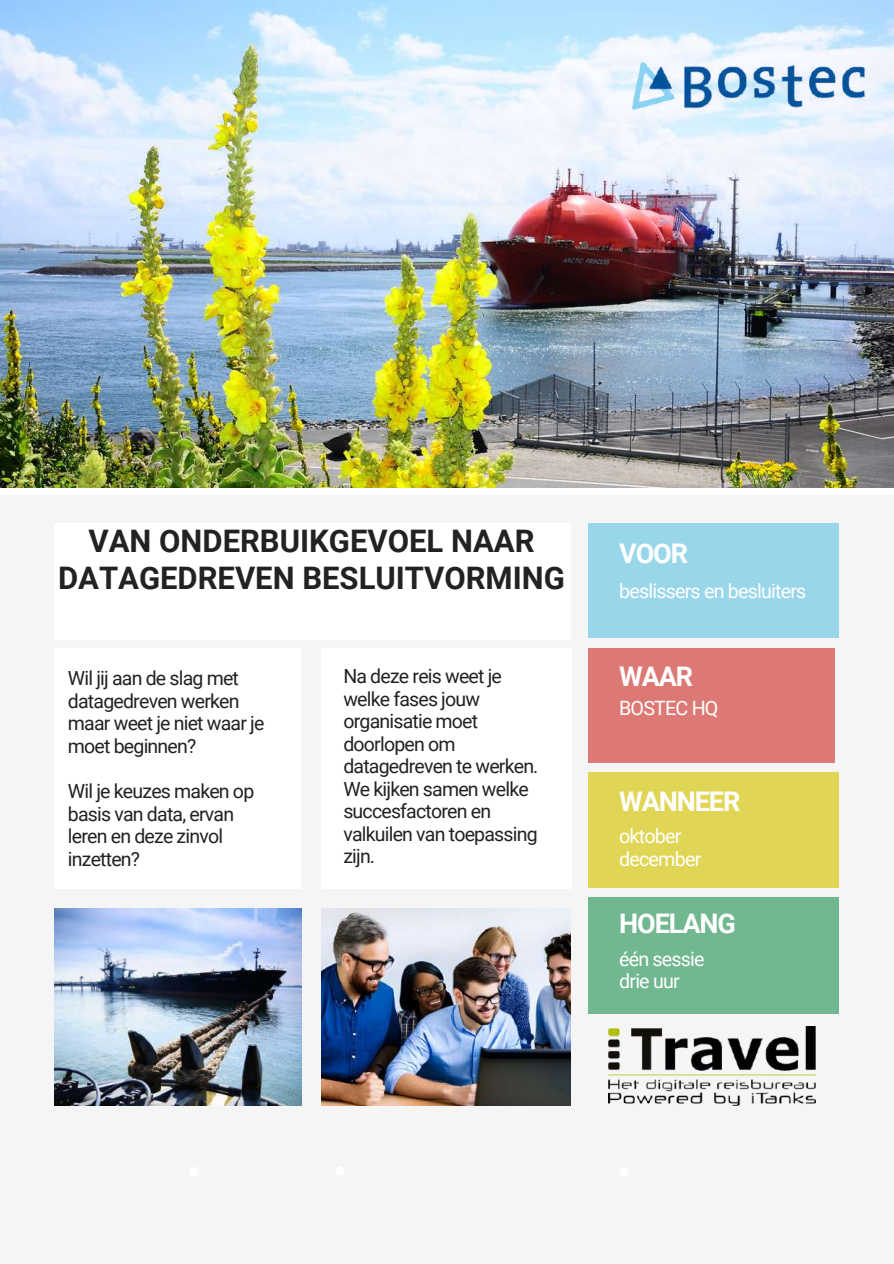
<style>
.page{position:relative;width:894px;height:1264px;background:#fff}
.page>*{position:absolute;margin:0;border:0;box-sizing:border-box;transform-origin:0 0}
.t1{font:700 31.05px/37.2px "Roboto";color:#222;text-align:center}
.t2{font:700 27px "Roboto";letter-spacing:-.04em;color:#fff}
.t3{font:19.65px/22.5px "Roboto";letter-spacing:-.04em;color:#fff}
.t4{font:19.5px/22.5px "Roboto";letter-spacing:-.04em;color:#222}
</style>
<div class="page">
<div style="left:0;top:0;width:893px;height:1263px;background:#f5f5f5"></div>
<div style="left:588px;top:523px;width:250px;height:115px;background:#99d6ea"></div>
<div style="left:588px;top:648px;width:246px;height:114px;background:#dd7975"></div>
<div style="left:588px;top:772px;width:250px;height:115px;background:#e1d555"></div>
<div style="left:55px;top:523px;width:515px;height:116px;background:#fff"></div>
<div style="left:55px;top:648px;width:246px;height:240px;background:#fff"></div>
<div style="left:321px;top:648px;width:250px;height:240px;background:#fff"></div>
<div style="left:588px;top:897px;width:250px;height:116px;background:#71b790"></div>
<img style="left:0;top:1px;width:893px;height:487px">
<div style="left:0;top:488px;width:893px;height:6px;background:#fff"></div>
<img style="left:55px;top:908px;width:246px;height:197px">
<img style="left:321px;top:908px;width:249px;height:197px">
<img style="left:619px;top:36px;width:256px;height:98px">
<img style="left:608px;top:1026px;width:207px;height:79px">
<h1 class="t1" style="left:58px;top:523px;width:508px">VAN ONDERBUIKGEVOEL NAAR<br>DATAGEDREVEN BESLUITVORMING</h1>
<p class="t4" style="left:68px;top:667px;width:198px">Wil jij aan de slag met datagedreven werken maar weet je niet waar je moet beginnen?</p>
<p class="t4" style="left:68px;top:780px;width:188px">Wil je keuzes maken op basis van data, ervan leren en deze zinvol inzetten?</p>
<p class="t4" style="left:343px;top:665px;width:196px">Na deze reis weet je welke fases jouw organisatie moet doorlopen om datagedreven te werken.<br>We kijken samen welke succesfactoren en valkuilen van toepassing zijn.</p>
<h2 class="t2" style="left:619px;top:538px;width:70px">VOOR</h2>
<p class="t3" style="left:619px;top:580px;width:189px">beslissers en besluiters</p>
<h2 class="t2" style="left:619px;top:661px;width:75px">WAAR</h2>
<p class="t3" style="left:619px;top:697px;width:101px">BOSTEC HQ</p>
<h2 class="t2" style="left:619px;top:786px;width:123px">WANNEER</h2>
<p class="t3" style="left:619px;top:825px;width:84px">oktober december</p>
<h2 class="t2" style="left:619px;top:908px;width:118px">HOELANG</h2>
<p class="t3" style="left:619px;top:947px;width:87px">één sessie drie uur</p>
</div>
